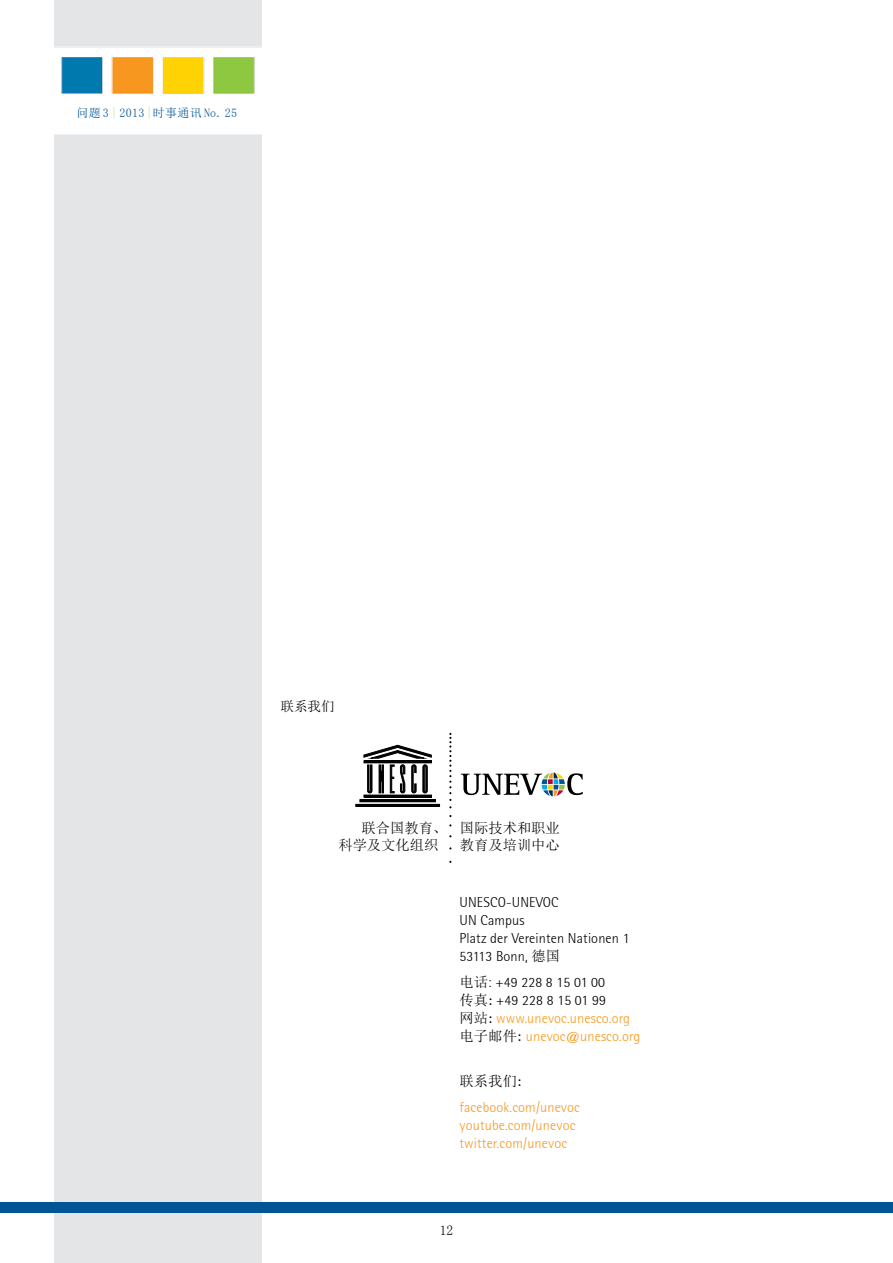
<style>
.page{position:relative;width:893px;height:1263px;background:#fff}
.page>*{position:absolute;margin:0;border:0;box-sizing:border-box;transform-origin:0 0}
.t1{font:300 14.25px/18px "Rotis Semisans";letter-spacing:.01em;color:#f8971d}
.t2{font:300 14.25px/18px "Rotis Semisans";letter-spacing:.01em;color:#000}
.t3{font:14.25px/17.9px "Sim Sun";color:#000}
.t4{font:13.5px "Sim Sun";color:#000}
.t5{font:12px "Sim Sun";letter-spacing:.025em;color:#005596}
.s1{color:#8dc63f}
.s2{font-family:"Sim Sun";font-weight:400}
.s3{font-family:"Sim Sun";font-weight:400;color:#000}
.s4{color:#000}
.s5{font-family:"Rotis Serif";font-weight:400;color:#000}
.s6{font-family:"Rotis Serif"}
</style>
<div class="page">
<img style="left:54px;top:0;width:208px;height:1263px">
<div style="left:0;top:1202px;width:893px;height:10px;background:#005596"></div>
<div style="left:364px;top:761px;width:67px;height:2px;border:1px solid #000"></div>
<div style="left:364px;top:795px;width:67px;height:2px;border:1px solid #000"></div>
<div style="left:360px;top:800px;width:75px;height:2px;border:1px solid #000"></div>
<div style="left:356px;top:804px;width:84px;height:2px;border:1px solid #000"></div>
<svg style="left:364px;top:745px;width:67px;height:13px"></svg>
<svg style="left:367px;top:765px;width:5px;height:28px"></svg>
<svg style="left:423px;top:765px;width:4px;height:28px"></svg>
<svg style="left:400px;top:765px;width:5px;height:28px"></svg>
<svg style="left:379px;top:765px;width:5px;height:28px"></svg>
<svg style="left:390px;top:765px;width:4px;height:28px"></svg>
<svg style="left:412px;top:765px;width:4px;height:28px"></svg>
<svg style="left:449px;top:733px;width:2px;height:75px"></svg>
<svg style="left:461px;top:772px;width:122px;height:24px"></svg>
<p class="t5" style="left:76px;top:107px;width:162px">问题 3 <span class="s1">|</span> 2013 <span class="s1">|</span>时事通讯 No. 25</p>
<p class="t4" style="left:281px;top:700px;width:55px">联系我们</p>
<p class="t3" style="left:338px;top:818px;width:223px;text-indent:23px">联合国教育、 国际技术和职业科学及文化组织</p>
<p class="t3" style="left:460px;top:836px;width:101px">教育及培训中心</p>
<p class="t2" style="left:459px;top:893px;width:172px">UNESCO-UNEVOC<br>UN Campus<br>Platz der Vereinten Nationen 1<br>53113 Bonn, <span class="s2">德国</span></p>
<p class="t1" style="left:459px;top:973px;width:182px"><span class="s3">电话</span><span class="s4">: +49 228 8 15 01 00<br></span><span class="s3">传真</span><span class="s5">:</span> <span class="s4">+49 228 8 15 01 99<br></span><span class="s3">网站</span><span class="s5">:</span> www.unevoc.unesco.org<span class="s3">电子邮件</span><span class="s5">:</span> unevoc@unesco.org</p>
<p class="t3" style="left:459px;top:1072px;width:63px">联系我们<span class="s6">:</span></p>
<p class="t1" style="left:459px;top:1098px;width:122px">facebook.com/unevoc youtube.com/unevoc twitter.com/unevoc</p>
<p class="t4" style="left:440px;top:1223px;width:15px">12</p>
</div>
